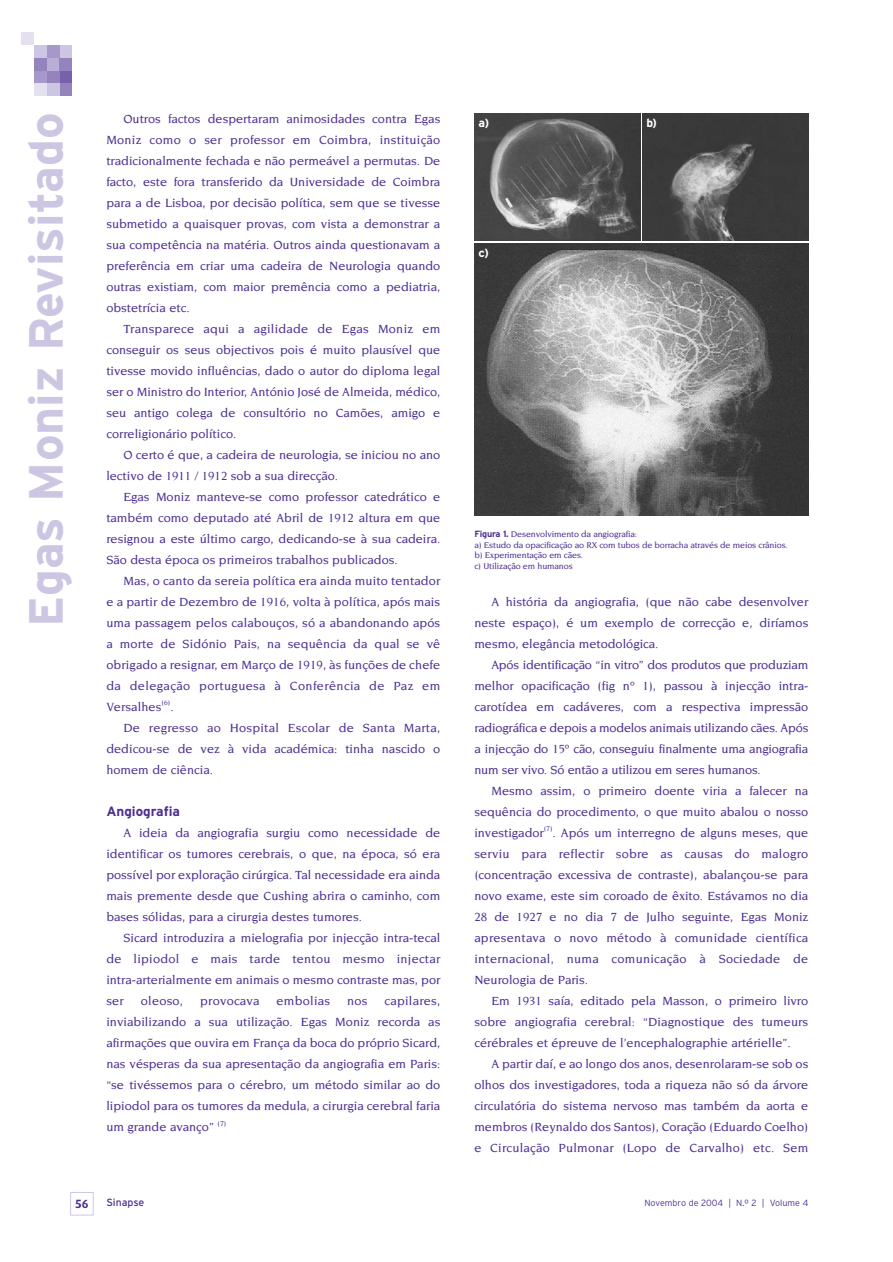
<style>
.page{position:relative;width:893px;height:1262px;background:#fff}
.page>*{position:absolute;margin:0;border:0;box-sizing:border-box;transform-origin:0 0}
.t1{font:700 48px "Interstate";color:#cdc6e3}
.t2{font:700 13.5px "Interstate";color:#4d2f91}
.t3{font:500 12.75px/21px "Novarese";color:#4d2f91;text-align:justify}
.t4{font:500 12.75px "Novarese";letter-spacing:.02em;color:#4d2f91}
.t5{font:700 12px "Interstate";color:#fff}
.t6{font:700 12px "Dax";color:#4d2f91}
.t7{font:10.5px "Interstate";color:#4d2f91}
.t8{font:500 9px/10.5px "Novarese";letter-spacing:-.015em;color:#4d2f91}
.t9{font:300 9px "Interstate";color:#4d2f91}
.s1{font-family:"Interstate";font-weight:700}
</style>
<div class="page">
<div style="left:34px;top:45px;width:13px;height:13px;background:#cdc6e3"></div>
<div style="left:34px;top:58px;width:13px;height:13px;background:#9583be"></div>
<div style="left:34px;top:71px;width:13px;height:13px;background:#a698c9"></div>
<div style="left:34px;top:84px;width:13px;height:12px;background:#e4e0f0"></div>
<div style="left:60px;top:45px;width:12px;height:13px;background:#cdc6e3"></div>
<div style="left:47px;top:45px;width:13px;height:13px;background:#a698c9"></div>
<div style="left:47px;top:58px;width:13px;height:13px;background:#b9afd6"></div>
<div style="left:60px;top:58px;width:12px;height:13px;background:#9583be"></div>
<div style="left:60px;top:71px;width:12px;height:13px;background:#7761aa"></div>
<div style="left:47px;top:71px;width:13px;height:13px;background:#9583be"></div>
<div style="left:21px;top:33px;width:13px;height:12px;background:#e4e0f0"></div>
<div style="left:60px;top:84px;width:12px;height:12px;background:#9583be"></div>
<div style="left:47px;top:84px;width:13px;height:12px;background:#cdc6e3"></div>
<div style="left:70px;top:1192px;width:24px;height:23px;border:1px solid #cdc6e3"></div>
<img style="left:474px;top:113px;width:166px;height:128px">
<img style="left:642px;top:113px;width:166px;height:128px">
<img style="left:474px;top:243px;width:334px;height:272px">
<h1 class="t1" style="left:28px;top:626px;width:515px;rotate:-90deg">Egas Moniz Revisitado</h1>
<p class="t3" style="left:106px;top:109px;width:335px;text-indent:17px">Outros factos despertaram animosidades contra Egas Moniz como o ser professor em Coimbra, instituição tradicionalmente fechada e não permeável a permutas. De facto, este fora transferido da Universidade de Coimbra para a de Lisboa, por decisão política, sem que se tivesse submetido a quaisquer provas, com vista a demonstrar a sua competência na matéria. Outros ainda questionavam a preferência em criar uma cadeira de Neurologia quando outras existiam, com maior premência como a pediatria, obstetrícia etc.</p>
<p class="t3" style="left:106px;top:319px;width:335px;text-indent:17px">Transparece aqui a agilidade de Egas Moniz em conseguir os seus objectivos pois é muito plausível que tivesse movido influências, dado o autor do diploma legal ser o Ministro do Interior, António José de Almeida, médico, seu antigo colega de consultório no Camões, amigo e correligionário político.</p>
<p class="t3" style="left:106px;top:445px;width:335px;text-indent:17px">O certo é que, a cadeira de neurologia, se iniciou no ano lectivo de 1911 / 1912 sob a sua direcção.</p>
<p class="t3" style="left:106px;top:487px;width:335px;text-indent:17px">Egas Moniz manteve-se como professor catedrático e também como deputado até Abril de 1912 altura em que resignou a este último cargo, dedicando-se à sua cadeira.<br>São desta época os primeiros trabalhos publicados.</p>
<p class="t3" style="left:106px;top:571px;width:335px;text-indent:17px">Mas, o canto da sereia política era ainda muito tentador e a partir de Dezembro de 1916, volta à política, após mais uma passagem pelos calabouços, só a abandonando após a morte de Sidónio Pais, na sequência da qual se vê obrigado a resignar, em Março de 1919, às funções de chefe da delegação portuguesa à Conferência de Paz em Versalhes<sup>(6)</sup>.</p>
<p class="t3" style="left:106px;top:718px;width:335px;text-indent:17px">De regresso ao Hospital Escolar de Santa Marta, dedicou-se de vez à vida académica: tinha nascido o homem de ciência.</p>
<p class="t2" style="left:106px;top:806px;width:75px">Angiografia</p>
<p class="t3" style="left:106px;top:823px;width:335px;text-indent:17px">A ideia da angiografia surgiu como necessidade de identificar os tumores cerebrais, o que, na época, só era possível por exploração cirúrgica. Tal necessidade era ainda mais premente desde que Cushing abrira o caminho, com bases sólidas, para a cirurgia destes tumores.</p>
<p class="t3" style="left:106px;top:928px;width:335px;text-indent:17px">Sicard introduzira a mielografia por injecção intra-tecal de lipiodol e mais tarde tentou mesmo injectar intra-arterialmente em animais o mesmo contraste mas, por ser</p>
<p class="t3" style="left:106px;top:991px;width:335px;text-indent:278px">capilares, inviabilizando a sua utilização. Egas Moniz recorda as afirmações que ouvira em França da boca do próprio Sicard, nas vésperas da sua apresentação da angiografia em Paris: “se tivéssemos para o cérebro, um método similar ao do lipiodol para os tumores da medula, a cirurgia cerebral faria um grande avanço” <sup>(7)</sup></p>
<p class="t3" style="left:141px;top:991px;width:44px">oleoso,</p>
<p class="t4" style="left:200px;top:995px;width:61px">provocava</p>
<p class="t4" style="left:276px;top:995px;width:55px">embolias</p>
<p class="t3" style="left:347px;top:991px;width:22px">nos</p>
<p class="t5" style="left:478px;top:118px;width:12px">a)</p>
<p class="t5" style="left:478px;top:248px;width:12px">c)</p>
<p class="t5" style="left:646px;top:118px;width:12px">b)</p>
<p class="t8" style="left:474px;top:530px;width:315px"><span class="s1">Figura 1.</span> Desenvolvimento da angiografia:<br>a) Estudo da opacificação ao RX com tubos de borracha através de meios crânios. b) Experimentação em cães.<br>c) Utilização em humanos</p>
<p class="t3" style="left:474px;top:592px;width:335px;text-indent:17px">A história da angiografia, (que não cabe desenvolver neste espaço), é um exemplo de correcção e, diríamos mesmo, elegância metodológica.</p>
<p class="t3" style="left:474px;top:655px;width:335px;text-indent:17px">Após identificação “in vitro” dos produtos que produziam melhor opacificação (fig nº 1), passou à injecção intra&shy;carotídea em cadáveres, com a respectiva impressão radiográfica e depois a modelos animais utilizando cães. Após a injecção do 15º cão, conseguiu finalmente uma angiografia num ser vivo. Só então a utilizou em seres humanos.</p>
<p class="t3" style="left:474px;top:781px;width:335px;text-indent:17px">Mesmo assim, o primeiro doente viria a falecer na sequência do procedimento, o que muito abalou o nosso investigador<sup>(7)</sup>. Após um interregno de alguns meses, que serviu para reflectir sobre as causas do malogro (concentração excessiva de contraste), abalançou-se para novo exame, este sim coroado de êxito. Estávamos no dia 28 de 1927 e no dia 7 de Julho seguinte, Egas Moniz apresentava o novo método à comunidade científica internacional, numa comunicação à Sociedade de Neurologia de Paris.</p>
<p class="t3" style="left:474px;top:991px;width:335px;text-indent:17px">Em 1931 saía, editado pela Masson, o primeiro livro sobre angiografia cerebral: “Diagnostique des tumeurs cérébrales et épreuve de l’encephalographie artérielle”.</p>
<p class="t3" style="left:474px;top:1054px;width:335px;text-indent:17px">A partir daí, e ao longo dos anos, desenrolaram-se sob os olhos dos investigadores, toda a riqueza não só da árvore circulatória do sistema nervoso mas também da aorta e membros (Reynaldo dos Santos), Coração (Eduardo Coelho) e Circulação Pulmonar (Lopo de Carvalho) etc. Sem</p>
<p class="t6" style="left:75px;top:1198px;width:15px">56</p>
<p class="t7" style="left:106px;top:1198px;width:39px">Sinapse</p>
<p class="t9" style="left:644px;top:1199px;width:165px">Novembro de 2004 | N.º 2 | Volume 4</p>
</div>
